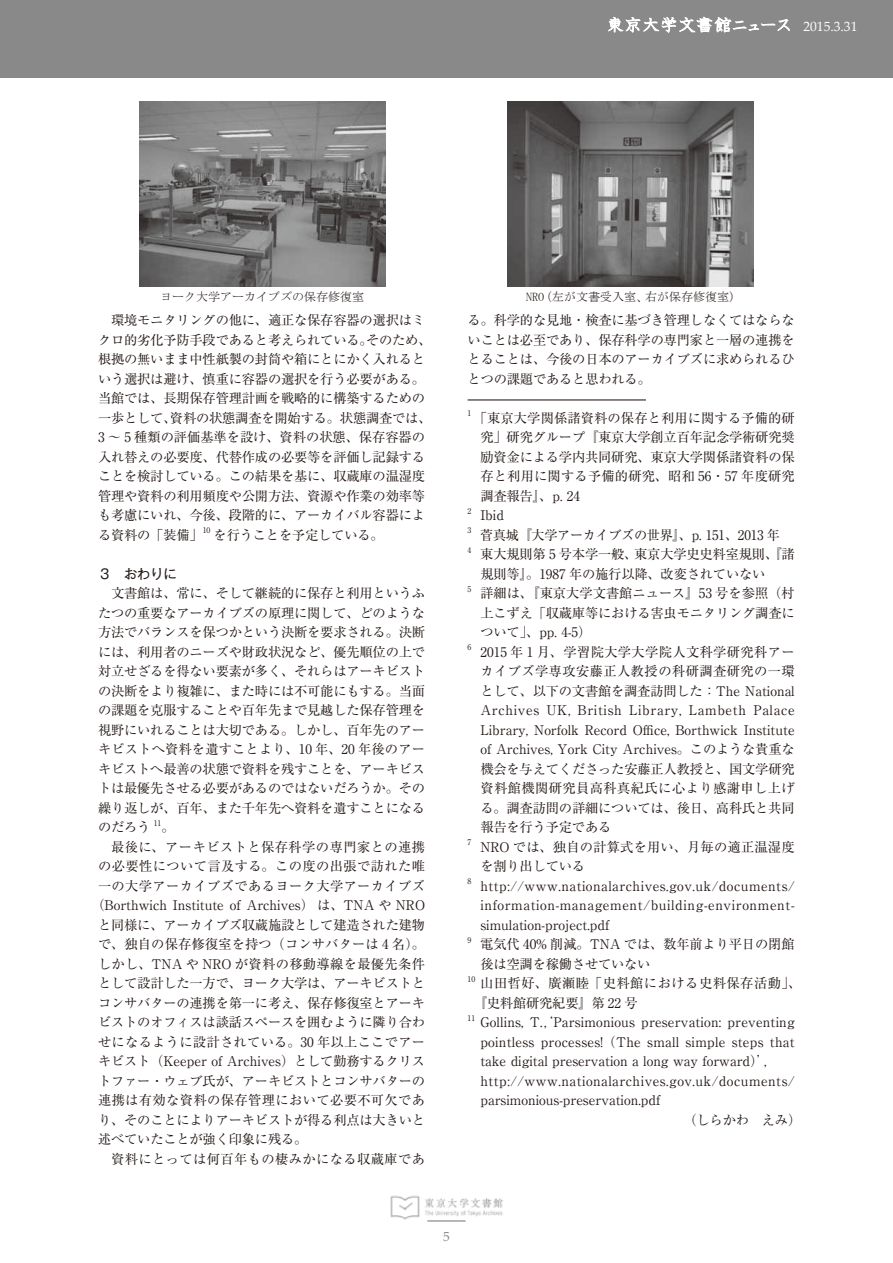
<style>
.page{position:relative;width:893px;height:1263px;background:#fff}
.page>*{position:absolute;margin:0;border:0;box-sizing:border-box;transform-origin:0 0}
.t1{font:18px "HGP Kyokashotai";color:#fff}
.t2{font:13.35px/19.5px "Ryumin Pro";letter-spacing:-.015em;color:#231916;text-align:justify}
.t3{font:13.35px/19.5px "Ryumin Pro";letter-spacing:.035em;color:#231916}
.t4{font:13.35px/19.5px "Ryumin Pro";letter-spacing:.015em;color:#231916}
.t5{font:13.35px "Ryumin Pro";letter-spacing:.025em;color:#231916}
.t6{font:13.35px "Ryumin Pro";letter-spacing:.03em;color:#231916}
.t7{font:13.35px "Ryumin Pro";letter-spacing:.02em;color:#231916}
.t8{font:13.35px "Ryumin Pro";letter-spacing:.01em;color:#231916}
.t9{font:13.35px "Gothic MB101 Pro";color:#231916}
.t10{font:13.35px "Palatino Linotype";color:#898989}
.t11{font:12px "MS Mincho";color:#231916}
.t12{font:7.8px "Ryumin Pro";color:#231916}
.s1{font-family:"Palatino Linotype";font-size:13.5px}
</style>
<div class="page">
<img style="left:390px;top:1195px;width:113px;height:25px">
<hr style="left:427px;top:1220px;width:39px;height:2px;background:#a0a0a1">
<div style="left:0;top:0;width:893px;height:78px;background:#898989"></div>
<svg style="left:608px;top:17px;width:182px;height:15px"></svg>
<hr style="left:468px;top:399px;width:178px;height:1px;background:#231916">
<img style="left:139px;top:102px;width:246px;height:184px">
<img style="left:508px;top:102px;width:246px;height:184px">
<h1 class="t1" style="left:606px;top:16px;width:253px">東京大学文書館ニュース <span class="s1">2015.3.31</span></h1>
<p class="t11" style="left:160px;top:290px;width:205px">ヨーク大学アーカイブズの保存修復室</p>
<p class="t11" style="left:526px;top:290px;width:217px">NRO（左が文書受入室、右が保存修復室）</p>
<p class="t2" style="left:98px;top:309px;width:335px;text-align:left;text-indent:13px">環境モニタリングの他に、適正な保存容器の選択はミクロ的劣化予防手段であると考えられている。そのため、根拠の無いまま中性紙製の封筒や箱にとにかく入れるという選択は避け、慎重に容器の選択を行う必要がある。当館では、長期保存管理計画を戦略的に構築するための一歩として、資料の状態調査を開始する。状態調査では、<br>3 ～ 5 種類の評価基準を設け、資料の状態、保存容器の入れ替えの必要度、代替作成の必要等を評価し記録することを検討している。この結果を基に、収蔵庫の温湿度管理や資料の利用頻度や公開方法、資源や作業の効率等も考慮にいれ、今後、段階的に、アーカイバル容器による資料の「装備」</p>
<p class="t12" style="left:203px;top:524px;width:9px">10</p>
<p class="t2" style="left:214px;top:524px;width:172px">を行うことを予定している。</p>
<p class="t9" style="left:98px;top:562px;width:80px">３　おわりに</p>
<p class="t2" style="left:98px;top:582px;width:329px;text-indent:13px">文書館は、常に、そして継続的に保存と利用というふたつの重要なアーカイブズの原理に関して、どのような方法でバランスを保つかという決断を要求される。決断には、利用者のニーズや財政状況など、優先順位の上で対立せざるを得ない要素が多く、それらはアーキビストの決断をより複雑に、また時には不可能にもする。当面の課題を克服することや百年先まで見越した保存管理を視野にいれることは大切である。しかし、百年先のアーキビストへ資料を遺すことより、10 年、20 年後のアーキビストへ最善の状態で資料を残すことを、アーキビストは最優先させる必要があるのではないだろうか。その繰り返しが、百年、また千年先へ資料を遺すことになるのだろう</p>
<p class="t12" style="left:154px;top:816px;width:9px">11</p>
<p class="t2" style="left:161px;top:816px;width:15px">。</p>
<p class="t6" style="left:111px;top:836px;width:316px">最後に、アーキビストと保存科学の専門家との連携</p>
<p class="t6" style="left:98px;top:856px;width:329px">の必要性について言及する。この度の出張で訪れた唯</p>
<p class="t5" style="left:98px;top:875px;width:329px">一の大学アーカイブズであるヨーク大学アーカイブズ</p>
<p class="t2" style="left:91px;top:894px;width:335px">（Borthwich Institute of Archives）は、TNA や NRO</p>
<p class="t2" style="left:98px;top:914px;width:329px">と同様に、アーカイブズ収蔵施設として建造された建物</p>
<p class="t8" style="left:98px;top:934px;width:329px">で、独自の保存修復室を持つ（コンサバターは 4 名）。</p>
<p class="t5" style="left:98px;top:953px;width:329px">しかし、TNA や NRO が資料の移動導線を最優先条件</p>
<p class="t2" style="left:98px;top:972px;width:329px">として設計した一方で、ヨーク大学は、アーキビストと</p>
<p class="t2" style="left:98px;top:992px;width:329px">コンサバターの連携を第一に考え、保存修復室とアーキ</p>
<p class="t2" style="left:98px;top:1011px;width:329px">ビストのオフィスは談話スペースを囲むように隣り合わ</p>
<p class="t7" style="left:98px;top:1031px;width:329px">せになるように設計されている。30 年以上ここでアー</p>
<p class="t2" style="left:98px;top:1050px;width:329px">キビスト（Keeper of Archives）として勤務するクリス</p>
<p class="t2" style="left:98px;top:1070px;width:329px">トファー・ウェブ氏が、アーキビストとコンサバターの</p>
<p class="t5" style="left:98px;top:1089px;width:329px">連携は有効な資料の保存管理において必要不可欠であ</p>
<p class="t2" style="left:98px;top:1109px;width:329px">り、そのことによりアーキビストが得る利点は大きいと</p>
<p class="t2" style="left:98px;top:1128px;width:211px">述べていたことが強く印象に残る。</p>
<p class="t6" style="left:111px;top:1148px;width:316px">資料にとっては何百年もの棲みかになる収蔵庫であ</p>
<p class="t2" style="left:468px;top:309px;width:329px">る。科学的な見地・検査に基づき管理しなくてはならないことは必至であり、保存科学の専門家と一層の連携をとることは、今後の日本のアーカイブズに求められるひとつの課題であると思われる。</p>
<p class="t12" style="left:468px;top:407px;width:5px">1</p>
<p class="t2" style="left:480px;top:407px;width:316px;text-indent:-7px">「東京大学関係諸資料の保存と利用に関する予備的研究」研究グループ『東京大学創立百年記念学術研究奨励資金による学内共同研究、東京大学関係諸資料の保存と利用に関する予備的研究、昭和 56・57 年度研究調査報告』、p. 24</p>
<p class="t12" style="left:468px;top:505px;width:5px">2</p>
<p class="t2" style="left:480px;top:504px;width:25px">Ibid</p>
<p class="t12" style="left:468px;top:524px;width:5px">3</p>
<p class="t2" style="left:480px;top:524px;width:301px">菅真城『大学アーカイブズの世界』、p. 151、2013 年</p>
<p class="t12" style="left:468px;top:544px;width:5px">4</p>
<p class="t2" style="left:480px;top:543px;width:316px">東大規則第 5 号本学一般、東京大学史史料室規則、『諸規則等』。1987 年の施行以降、改変されていない</p>
<p class="t12" style="left:468px;top:582px;width:5px">5</p>
<p class="t2" style="left:480px;top:582px;width:316px">詳細は、『東京大学文書館ニュース』53 号を参照（村上こずえ「収蔵庫等における害虫モニタリング調査について」、pp. 4-5）</p>
<p class="t12" style="left:468px;top:641px;width:5px">6</p>
<p class="t2" style="left:480px;top:641px;width:316px">2015 年 1 月、学習院大学大学院人文科学研究科アーカイブズ学専攻安藤正人教授の科研調査研究の一環として、以下の文書館を調査訪問した：The National Archives UK, British Library, Lambeth Palace Library, Norfolk Record Office, Borthwick Institute of Archives, York City Archives。このような貴重な機会を与えてくださった安藤正人教授と、国文学研究資料館機関研究員高科真紀氏に心より感謝申し上げる。調査訪問の詳細については、後日、高科氏と共同報告を行う予定である</p>
<p class="t12" style="left:468px;top:836px;width:5px">7</p>
<p class="t4" style="left:480px;top:836px;width:316px">NRO では、独自の計算式を用い、月毎の適正温湿度を割り出している</p>
<p class="t12" style="left:468px;top:875px;width:5px">8</p>
<p class="t2" style="left:480px;top:875px;width:316px">http://www.nationalarchives.gov.uk/documents/ information-management/building-environment&shy;simulation-project.pdf</p>
<p class="t12" style="left:468px;top:933px;width:5px">9</p>
<p class="t2" style="left:480px;top:933px;width:316px">電気代 40% 削減。TNA では、数年前より平日の閉館後は空調を稼働させていない</p>
<p class="t12" style="left:468px;top:972px;width:9px">10</p>
<p class="t3" style="left:474px;top:972px;width:329px;text-indent:7px">山田哲好、廣瀬睦「史料館における史料保存活動」、『史料館研究紀要』第 22 号</p>
<p class="t12" style="left:468px;top:1011px;width:9px">11</p>
<p class="t4" style="left:480px;top:1011px;width:316px">Gollins, T.,‘Parsimonious preservation: preventing</p>
<p class="t7" style="left:480px;top:1031px;width:316px">pointless processes!（The small simple steps that</p>
<p class="t2" style="left:480px;top:1050px;width:291px">take digital preservation a long way forward）’,</p>
<p class="t3" style="left:480px;top:1070px;width:316px">http://www.nationalarchives.gov.uk/documents/</p>
<p class="t2" style="left:480px;top:1089px;width:181px">parsimonious-preservation.pdf</p>
<p class="t2" style="left:683px;top:1109px;width:119px">（しらかわ　えみ）</p>
<p class="t10" style="left:443px;top:1227px;width:8px">5</p>
</div>
